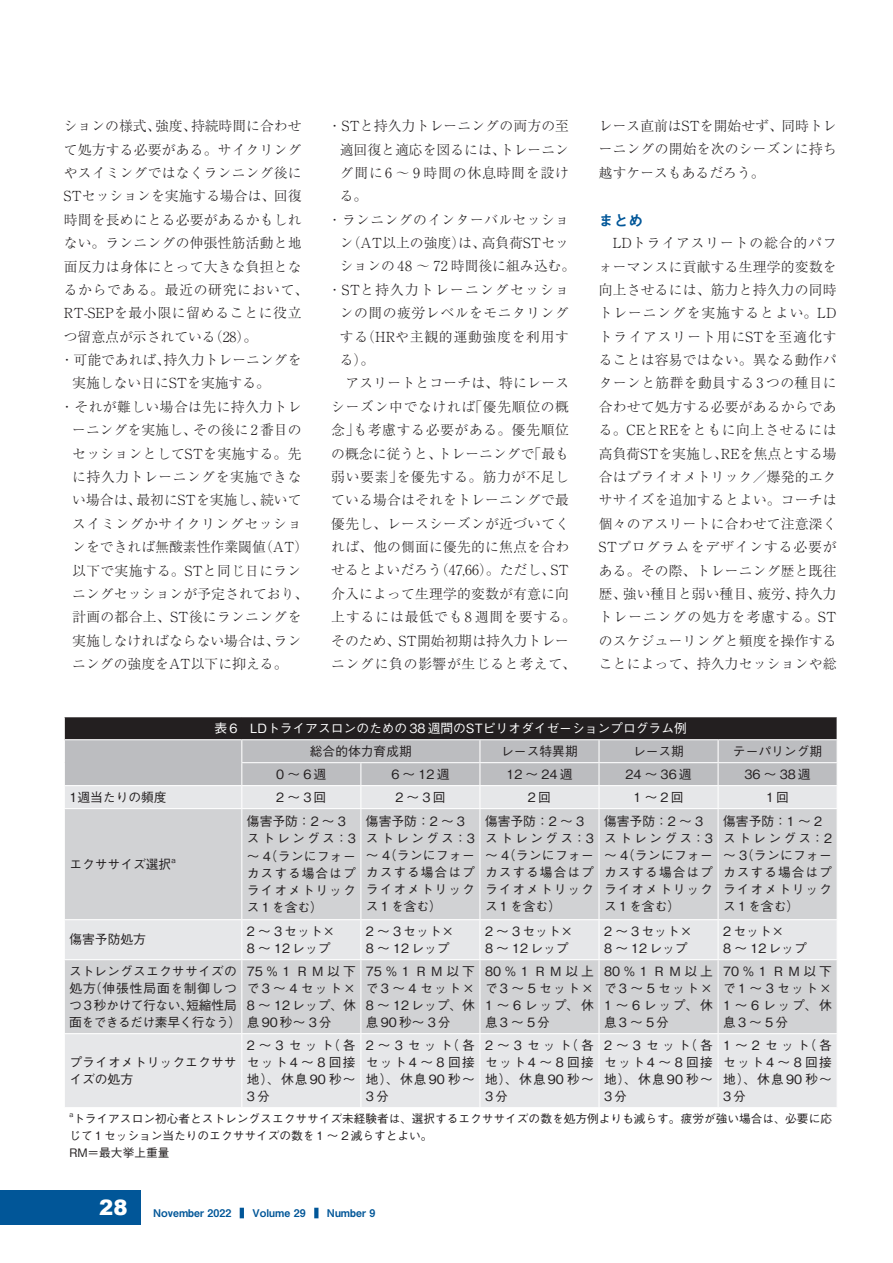
<style>
.page{position:relative;width:893px;height:1263px;background:#fff}
.page>*{position:absolute;margin:0;border:0;box-sizing:border-box;transform-origin:0 0}
.t1{font:14.85px "Midashi Go Pro MB31";color:#015698}
.t2{font:300 13.8px/23.4px "Ryumin Pro";letter-spacing:.015em;color:#231f20;text-align:justify}
.t3{font:300 13.8px "Ryumin Pro";letter-spacing:.045em;color:#231f20}
.t4{font:300 13.8px "Ryumin Pro";letter-spacing:.04em;color:#231f20}
.t5{font:300 13.8px "Ryumin Pro";letter-spacing:.05em;color:#231f20}
.t6{font:300 13.8px "Ryumin Pro";letter-spacing:.06em;color:#231f20}
.t7{font:300 13.8px "Ryumin Pro";letter-spacing:.085em;color:#231f20}
.t8{font:300 13.8px "Ryumin Pro";letter-spacing:.055em;color:#231f20}
.t9{font:500 12.75px/17px "Gothic BBB Pro";letter-spacing:.025em;color:#231f20;text-align:justify}
.t10{font:500 12.75px/17px "Gothic BBB Pro";letter-spacing:.075em;color:#231f20}
.t11{font:500 12.75px/17px "Gothic BBB Pro";letter-spacing:-.01em;color:#231f20}
.t12{font:500 12.75px "Gothic BBB Pro";color:#fff}
.t13{font:500 12.75px "Gothic BBB Pro";color:#231f20}
.t14{font:500 11.7px/17px "Gothic BBB Pro";color:#231f20}
.t15{font:10.65px "Midashi Go Pro MB31";color:#015698}
.t16{font:500 7.5px "Gothic BBB Pro";color:#231f20}
.t17{font:500 6.75px "Gothic BBB Pro";color:#231f20}
</style>
<div class="page">
<div style="left:0;top:1191px;width:140px;height:34px;background:#015698"></div>
<svg style="left:314px;top:1208px;width:4px;height:10px"></svg>
<hr style="left:240px;top:1208px;width:4px;height:10px;background:#015698">
<div style="left:65px;top:809px;width:772px;height:110px;background:#d1d2d4"></div>
<div style="left:65px;top:920px;width:772px;height:39px;background:#e6e7e9"></div>
<div style="left:65px;top:960px;width:772px;height:73px;background:#d1d2d4"></div>
<div style="left:65px;top:1034px;width:772px;height:73px;background:#e6e7e9"></div>
<hr style="left:241px;top:809px;width:1px;height:110px;background:#fff">
<hr style="left:360px;top:809px;width:1px;height:110px;background:#fff">
<hr style="left:479px;top:809px;width:1px;height:110px;background:#fff">
<hr style="left:598px;top:809px;width:2px;height:110px;background:#fff">
<hr style="left:717px;top:809px;width:2px;height:110px;background:#fff">
<hr style="left:241px;top:920px;width:1px;height:39px;background:#fff">
<hr style="left:360px;top:920px;width:1px;height:39px;background:#fff">
<hr style="left:479px;top:920px;width:1px;height:39px;background:#fff">
<hr style="left:598px;top:920px;width:2px;height:39px;background:#fff">
<hr style="left:717px;top:920px;width:2px;height:39px;background:#fff">
<hr style="left:241px;top:960px;width:1px;height:73px;background:#fff">
<hr style="left:360px;top:960px;width:1px;height:73px;background:#fff">
<hr style="left:479px;top:960px;width:1px;height:73px;background:#fff">
<hr style="left:598px;top:960px;width:2px;height:73px;background:#fff">
<hr style="left:717px;top:960px;width:2px;height:73px;background:#fff">
<hr style="left:241px;top:1034px;width:1px;height:73px;background:#fff">
<hr style="left:360px;top:1034px;width:1px;height:73px;background:#fff">
<hr style="left:479px;top:1034px;width:1px;height:73px;background:#fff">
<hr style="left:598px;top:1034px;width:2px;height:73px;background:#fff">
<hr style="left:717px;top:1034px;width:2px;height:73px;background:#fff">
<svg style="left:64px;top:717px;width:773px;height:91px;background:#a4a3a6"></svg>
<p class="t2" style="left:64px;top:113px;width:239px">ションの様式、強度、持続時間に合わせ</p>
<p class="t2" style="left:64px;top:137px;width:239px">て処方する必要がある。サイクリング</p>
<p class="t2" style="left:64px;top:160px;width:239px">やスイミングではなくランニング後に</p>
<p class="t2" style="left:64px;top:183px;width:239px">STセッションを実施する場合は、回復</p>
<p class="t2" style="left:64px;top:207px;width:239px">時間を長めにとる必要があるかもしれ</p>
<p class="t2" style="left:64px;top:230px;width:239px">ない。ランニングの伸張性筋活動と地</p>
<p class="t2" style="left:64px;top:254px;width:239px">面反力は身体にとって大きな負担とな</p>
<p class="t5" style="left:64px;top:279px;width:246px">るからである。最近の研究において、</p>
<p class="t5" style="left:64px;top:302px;width:239px">RT-SEPを最小限に留めることに役立</p>
<p class="t2" style="left:64px;top:324px;width:195px">つ留意点が示されている（28）。</p>
<p class="t2" style="left:60px;top:347px;width:243px">・可能であれば、持久力トレーニングを</p>
<p class="t2" style="left:72px;top:370px;width:199px">実施しない日にSTを実施する。</p>
<p class="t2" style="left:60px;top:394px;width:243px">・それが難しい場合は先に持久力トレ</p>
<p class="t2" style="left:72px;top:417px;width:231px">ーニングを実施し、その後に 2 番目の</p>
<p class="t2" style="left:72px;top:441px;width:231px">セッションとしてSTを実施する。先</p>
<p class="t4" style="left:72px;top:466px;width:231px">に持久力トレーニングを実施できな</p>
<p class="t2" style="left:72px;top:487px;width:231px">い場合は、最初にSTを実施し、続いて</p>
<p class="t4" style="left:72px;top:513px;width:231px">スイミングかサイクリングセッショ</p>
<p class="t2" style="left:72px;top:534px;width:238px">ンをできれば無酸素性作業閾値（AT）</p>
<p class="t2" style="left:72px;top:558px;width:231px">以下で実施する。STと同じ日にラン</p>
<p class="t2" style="left:72px;top:581px;width:238px">ニングセッションが予定されており、</p>
<p class="t2" style="left:72px;top:604px;width:231px">計画の都合上、ST後にランニングを</p>
<p class="t2" style="left:72px;top:628px;width:231px">実施しなければならない場合は、ラン</p>
<p class="t2" style="left:72px;top:651px;width:217px">ニングの強度をAT以下に抑える。</p>
<p class="t2" style="left:328px;top:113px;width:243px">・STと持久力トレーニングの両方の至</p>
<p class="t2" style="left:340px;top:137px;width:231px">適回復と適応を図るには、トレーニン</p>
<p class="t6" style="left:340px;top:162px;width:231px">グ間に 6 ～ 9 時間の休息時間を設け</p>
<p class="t2" style="left:340px;top:183px;width:29px">る。</p>
<p class="t2" style="left:328px;top:207px;width:243px">・ランニングのインターバルセッショ</p>
<p class="t2" style="left:340px;top:230px;width:231px">ン（AT以上の強度）は、高負荷STセッ</p>
<p class="t2" style="left:340px;top:253px;width:237px">ションの 48 ～ 72 時間後に組み込む。</p>
<p class="t7" style="left:328px;top:279px;width:243px">・STと持久力トレーニングセッショ</p>
<p class="t4" style="left:340px;top:302px;width:231px">ンの間の疲労レベルをモニタリング</p>
<p class="t8" style="left:340px;top:326px;width:231px">する（HRや主観的運動強度を利用す</p>
<p class="t2" style="left:340px;top:347px;width:36px">る）。</p>
<p class="t2" style="left:331px;top:370px;width:239px">　アスリートとコーチは、特にレース</p>
<p class="t3" style="left:331px;top:396px;width:239px">シーズン中でなければ「優先順位の概</p>
<p class="t3" style="left:331px;top:419px;width:239px">念」も考慮する必要がある。優先順位</p>
<p class="t2" style="left:331px;top:440px;width:239px">の概念に従うと、トレーニングで「最も</p>
<p class="t3" style="left:331px;top:466px;width:239px">弱い要素」を優先する。筋力が不足し</p>
<p class="t2" style="left:331px;top:487px;width:239px">ている場合はそれをトレーニングで最</p>
<p class="t2" style="left:331px;top:511px;width:239px">優先し、レースシーズンが近づいてく</p>
<p class="t2" style="left:331px;top:534px;width:239px">れば、他の側面に優先的に焦点を合わ</p>
<p class="t2" style="left:331px;top:557px;width:239px">せるとよいだろう（47,66）。ただし、ST</p>
<p class="t2" style="left:331px;top:581px;width:239px">介入によって生理学的変数が有意に向</p>
<p class="t6" style="left:331px;top:606px;width:246px">上するには最低でも 8 週間を要する。</p>
<p class="t2" style="left:331px;top:628px;width:239px">そのため、ST開始初期は持久力トレー</p>
<p class="t3" style="left:331px;top:653px;width:246px">ニングに負の影響が生じると考えて、</p>
<p class="t2" style="left:599px;top:113px;width:239px">レース直前はSTを開始せず、同時トレーニングの開始を次のシーズンに持ち越すケースもあるだろう。</p>
<p class="t1" style="left:599px;top:208px;width:46px">まとめ</p>
<p class="t2" style="left:599px;top:230px;width:239px">　LDトライアスリートの総合的パフォーマンスに貢献する生理学的変数を向上させるには、筋力と持久力の同時トレーニングを実施するとよい。LDトライアスリート用にSTを至適化することは容易ではない。異なる動作パターンと筋群を動員する 3 つの種目に合わせて処方する必要があるからである。CEとREをともに向上させるには高負荷STを実施し、REを焦点とする場合はプライオメトリック／爆発的エクササイズを追加するとよい。コーチは個々のアスリートに合わせて注意深くSTプログラムをデザインする必要がある。その際、トレーニング歴と既往歴、強い種目と弱い種目、疲労、持久力トレーニングの処方を考慮する。STのスケジューリングと頻度を操作することによって、持久力セッションや総</p>
<p class="t12" style="left:215px;top:718px;width:474px">表 6　LDトライアスロンのための 38 週間のSTピリオダイゼーションプログラム例</p>
<p class="t13" style="left:310px;top:741px;width:104px">総合的体力育成期</p>
<p class="t9" style="left:501px;top:741px;width:78px">レース特異期</p>
<p class="t9" style="left:633px;top:741px;width:53px">レース期</p>
<p class="t13" style="left:733px;top:741px;width:91px">テーパリング期</p>
<p class="t9" style="left:276px;top:764px;width:52px">0～6 週</p>
<p class="t9" style="left:391px;top:764px;width:60px">6～12 週</p>
<p class="t9" style="left:506px;top:764px;width:68px">12 ～ 24 週</p>
<p class="t9" style="left:625px;top:764px;width:68px">24 ～ 36 週</p>
<p class="t9" style="left:744px;top:764px;width:68px">36 ～ 38 週</p>
<p class="t13" style="left:69px;top:787px;width:99px">1週当たりの頻度</p>
<p class="t9" style="left:276px;top:787px;width:52px">2～3 回</p>
<p class="t9" style="left:395px;top:787px;width:52px">2～3 回</p>
<p class="t9" style="left:528px;top:787px;width:24px">2 回</p>
<p class="t9" style="left:633px;top:787px;width:52px">1～2 回</p>
<p class="t9" style="left:766px;top:787px;width:24px">1 回</p>
<p class="t13" style="left:69px;top:854px;width:104px">エクササイズ選択</p>
<p class="t16" style="left:171px;top:854px;width:6px">a</p>
<p class="t10" style="left:247px;top:812px;width:110px">傷害予防：2 ～ 3ストレングス：3～ 4（ランにフォーカスする場合はプライオメトリックス 1 を含む）</p>
<p class="t10" style="left:366px;top:812px;width:110px">傷害予防：2 ～ 3ストレングス：3～ 4（ランにフォーカスする場合はプライオメトリックス 1 を含む）</p>
<p class="t10" style="left:485px;top:811px;width:110px">傷害予防：2 ～ 3ストレングス：3～ 4（ランにフォーカスする場合はプライオメトリックス 1 を含む）</p>
<p class="t10" style="left:604px;top:811px;width:110px">傷害予防：2 ～ 3ストレングス：3～ 4（ランにフォーカスする場合はプライオメトリックス 1 を含む）</p>
<p class="t10" style="left:723px;top:811px;width:110px">傷害予防：1 ～ 2ストレングス：2～ 3（ランにフォーカスする場合はプライオメトリックス 1 を含む）</p>
<p class="t9" style="left:69px;top:929px;width:78px">傷害予防処方</p>
<p class="t9" style="left:247px;top:921px;width:90px">2 ～ 3 セット×<br>8 ～ 12 レップ</p>
<p class="t9" style="left:366px;top:921px;width:90px">2 ～ 3 セット×<br>8 ～ 12 レップ</p>
<p class="t9" style="left:485px;top:921px;width:90px">2 ～ 3 セット×<br>8 ～ 12 レップ</p>
<p class="t9" style="left:604px;top:921px;width:90px">2 ～ 3 セット×<br>8 ～ 12 レップ</p>
<p class="t9" style="left:723px;top:921px;width:85px">2 セット×<br>8 ～ 12 レップ</p>
<p class="t11" style="left:69px;top:961px;width:264px">ストレングスエクササイズの<br>処方（伸張性局面を制御しつ<br>つ 3 秒かけて行ない、短縮性局<br>面をできるだけ素早く行なう）息 90 秒～ 3 分</p>
<p class="t9" style="left:247px;top:961px;width:110px">75％1 ＲＭ以下で 3 ～ 4 セット× 8 ～ 12 レップ、休</p>
<p class="t9" style="left:366px;top:961px;width:110px">75％1 ＲＭ以下で 3 ～ 4 セット× 8 ～ 12 レップ、休息 90 秒～ 3 分</p>
<p class="t9" style="left:485px;top:961px;width:110px">80％1 ＲＭ以上で 3 ～ 5 セット× 1 ～ 6 レップ、休息 3～5 分</p>
<p class="t9" style="left:604px;top:961px;width:110px">80％1 ＲＭ以上で 3 ～ 5 セット× 1 ～ 6 レップ、休息 3～5 分</p>
<p class="t9" style="left:723px;top:961px;width:110px">70％1 ＲＭ以下で 1 ～ 3 セット× 1 ～ 6 レップ、休息 3～5 分</p>
<p class="t9" style="left:69px;top:1052px;width:169px">プライオメトリックエクササイズの処方</p>
<p class="t9" style="left:247px;top:1035px;width:110px">2～3 セット（各セット 4 ～ 8 回接地）、休息 90 秒～3 分</p>
<p class="t9" style="left:366px;top:1035px;width:110px">2～3 セット（各セット 4 ～ 8 回接地）、休息 90 秒～3 分</p>
<p class="t9" style="left:485px;top:1035px;width:110px">2～3 セット（各セット 4 ～ 8 回接地）、休息 90 秒～3 分</p>
<p class="t9" style="left:604px;top:1035px;width:110px">2～3 セット（各セット 4 ～ 8 回接地）、休息 90 秒～3 分</p>
<p class="t9" style="left:723px;top:1035px;width:110px">1～2 セット（各セット 4 ～ 8 回接地）、休息 90 秒～3 分</p>
<p class="t14" style="left:69px;top:1109px;width:764px;text-indent:4px">トライアスロン初心者とストレングスエクササイズ未経験者は、選択するエクササイズの数を処方例よりも減らす。疲労が強い場合は、必要に応じて 1 セッション当たりのエクササイズの数を 1 ～ 2 減らすとよい。<br>RM＝最大挙上重量</p>
<p class="t17" style="left:69px;top:1109px;width:5px">a</p>
<p class="t15" style="left:99px;top:1204px;width:278px"><sup>28</sup> November 2022　　Volume 29　　Number 9</p>
</div>
